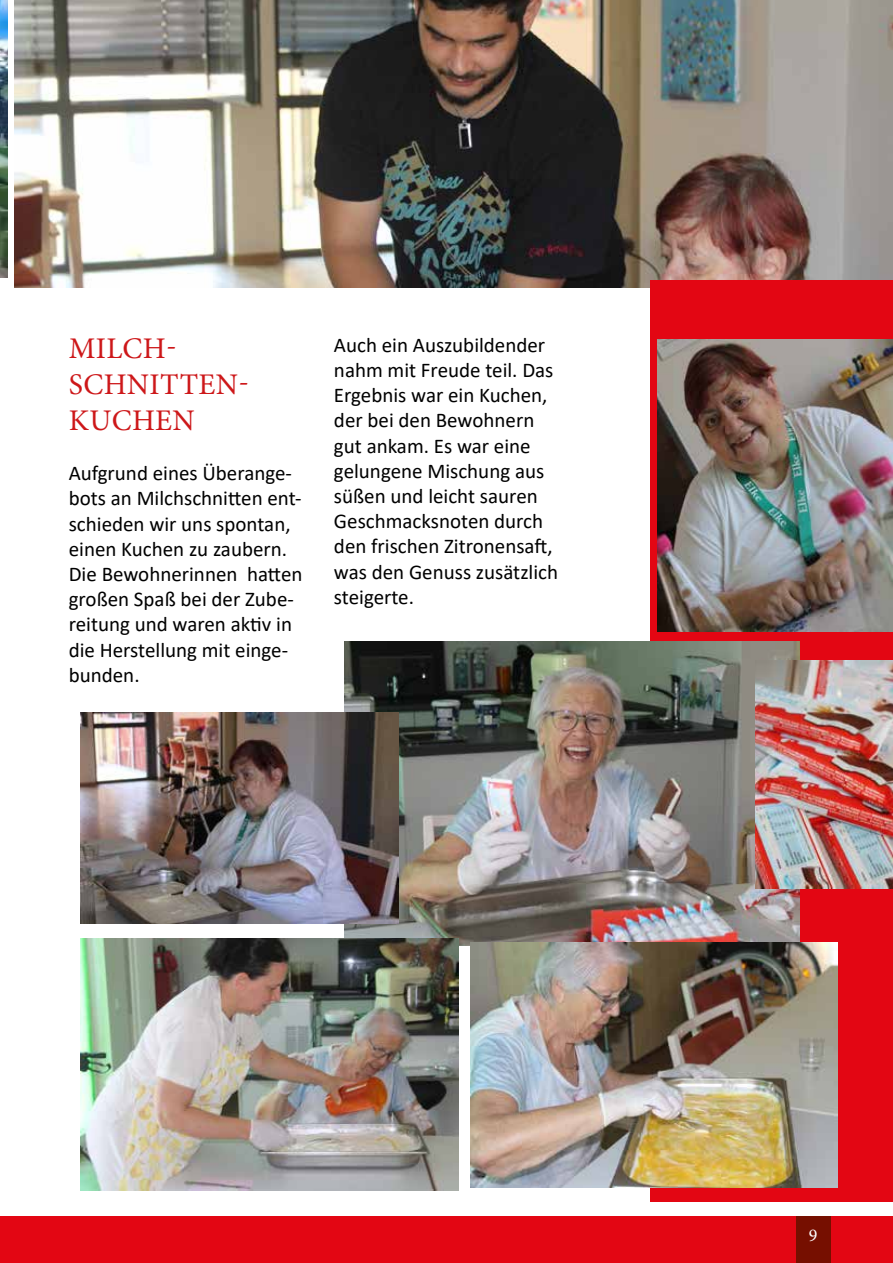
<style>
.page{position:relative;width:893px;height:1263px;background:#fff}
.page>*{position:absolute;margin:0;border:0;box-sizing:border-box;transform-origin:0 0}
.t1{font:30px/36px "Minion Pro";letter-spacing:.01em;color:#cd1719}
.t2{font:21px/25.2px "Calibri";color:#000}
.t3{font:18px "Minion Pro";color:#fff}
</style>
<div class="page">
<div style="left:0;top:1216px;width:893px;height:47px;background:#e30613"></div>
<hr style="left:0;top:0;width:1px;height:1263px;background:#f8f3e3">
<div style="left:796px;top:1216px;width:34px;height:47px;background:#760f00"></div>
<hr style="left:0;top:1216px;width:1px;height:47px;background:#760f00">
<img style="left:0;top:0;width:7px;height:278px">
<hr style="left:0;top:354px;width:283px;height:1px;background:#fff">
<img style="left:15px;top:0;width:878px;height:287px">
<div style="left:651px;top:281px;width:242px;height:921px;background:#e30613"></div>
<img style="left:344px;top:642px;width:456px;height:303px">
<img style="left:755px;top:660px;width:138px;height:229px">
<img style="left:81px;top:712px;width:317px;height:212px">
<img style="left:81px;top:939px;width:378px;height:252px">
<img style="left:471px;top:942px;width:367px;height:245px">
<img style="left:658px;top:340px;width:235px;height:291px">
<h1 class="t1" style="left:69px;top:330px;width:182px">MILCH-<br>SCHNITTEN-<br>KUCHEN</h1>
<p class="t2" style="left:69px;top:460px;width:235px">Aufgrund eines Überange&shy;bots an Milchschnitten ent&shy;schieden wir uns spontan, einen Kuchen zu zaubern.<br>Die Bewohnerinnen hatten großen Spaß bei der Zube&shy;reitung und waren aktiv in die Herstellung mit einge&shy;bunden.</p>
<p class="t2" style="left:334px;top:332px;width:226px">Auch ein Auszubildender nahm mit Freude teil. Das<br>Ergebnis war ein Kuchen, der bei den Bewohnern gut ankam. Es war eine gelungene Mischung aus süßen und leicht sauren<br>Geschmacksnoten durch den frischen Zitronensaft, was den Genuss zusätzlich steigerte.</p>
<p class="t3" style="left:809px;top:1223px;width:10px">9</p>
</div>
